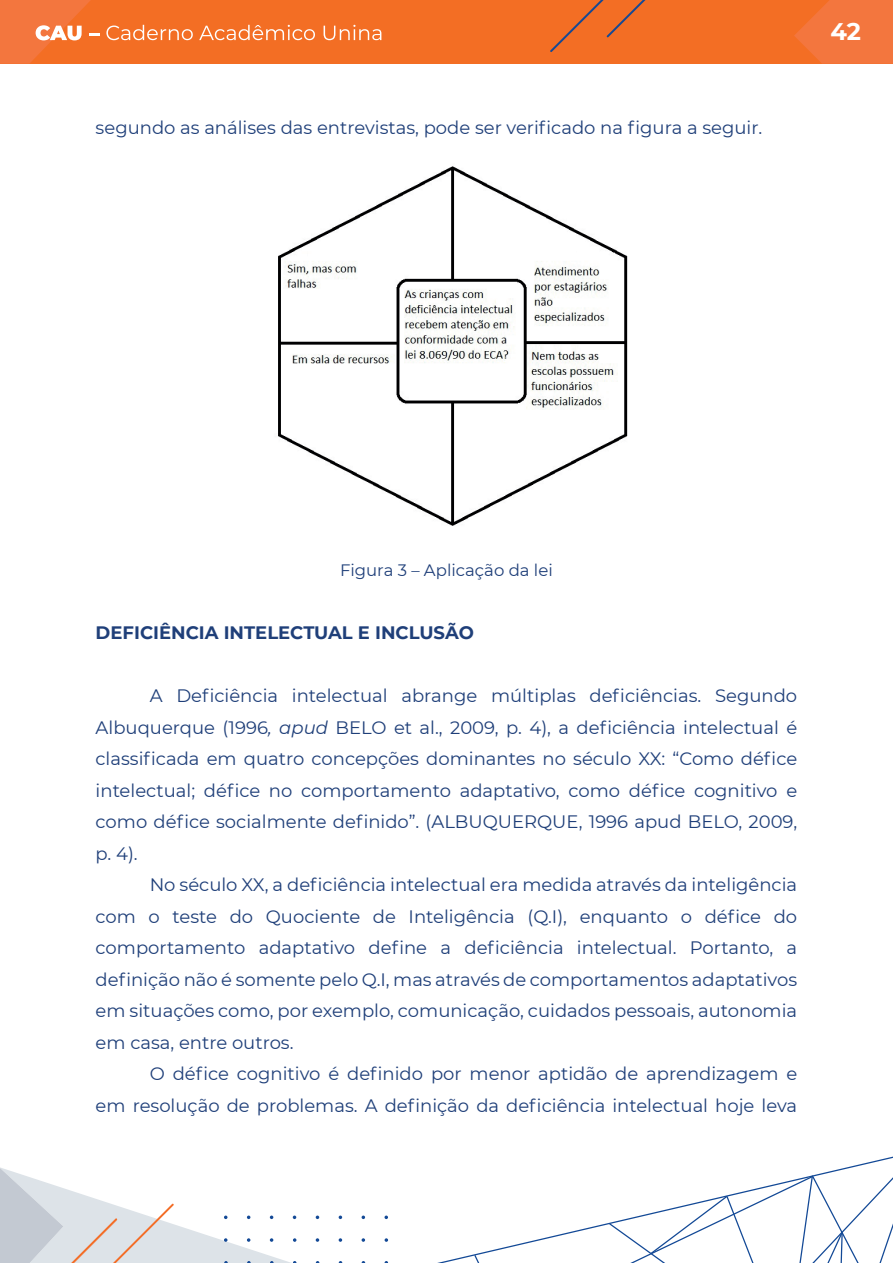
<style>
.page{position:relative;width:893px;height:1263px;background:#fff}
.page>*{position:absolute;margin:0;border:0;box-sizing:border-box;transform-origin:0 0}
.t1{font:700 24px "Montserrat";color:#fff}
.t2{font:18px/31.5px "Montserrat";color:#1f3f79;text-align:justify}
.t3{font:700 18px "Montserrat";color:#1f3f79}
.t4{font:16.5px "Montserrat";color:#1f3f79}
.s1{font-style:italic}
</style>
<div class="page">
<div style="left:0;top:0;width:893px;height:64px;background:#f36e24"></div>
<svg style="left:794px;top:0;width:99px;height:64px"></svg>
<svg style="left:0;top:0;width:99px;height:64px"></svg>
<svg style="left:106px;top:25px;width:87px;height:15px"></svg>
<svg style="left:199px;top:25px;width:116px;height:15px"></svg>
<svg style="left:324px;top:25px;width:57px;height:15px"></svg>
<svg style="left:550px;top:0;width:96px;height:52px"></svg>
<svg style="left:437px;top:1156px;width:456px;height:107px"></svg>
<svg style="left:474px;top:1255px;width:5px;height:8px"></svg>
<svg style="left:609px;top:1175px;width:284px;height:88px"></svg>
<svg style="left:316px;top:1215px;width:3px;height:4px"></svg>
<svg style="left:339px;top:1215px;width:3px;height:4px"></svg>
<svg style="left:362px;top:1215px;width:3px;height:4px"></svg>
<svg style="left:384px;top:1215px;width:4px;height:4px"></svg>
<svg style="left:316px;top:1238px;width:3px;height:4px"></svg>
<svg style="left:339px;top:1238px;width:3px;height:4px"></svg>
<svg style="left:362px;top:1238px;width:3px;height:4px"></svg>
<svg style="left:385px;top:1238px;width:3px;height:4px"></svg>
<svg style="left:0;top:1167px;width:296px;height:96px"></svg>
<img style="left:278px;top:166px;width:350px;height:360px">
<p class="t2" style="left:96px;top:111px;width:668px">segundo as análises das entrevistas, pode ser verificado na figura a seguir.</p>
<h1 class="t1" style="left:830px;top:14px;width:32px">42</h1>
<p class="t4" style="left:340px;top:559px;width:214px">Figura 3 – Aplicação da lei</p>
<p class="t3" style="left:96px;top:620px;width:380px">DEFICIÊNCIA INTELECTUAL E INCLUSÃO</p>
<p class="t2" style="left:96px;top:679px;width:703px;text-indent:54px">A Deficiência intelectual abrange múltiplas deficiências. Segundo Albuquerque (1996<span class="s1">, apud</span> BELO et al., 2009, p. 4), a deficiência intelectual é classificada em quatro concepções dominantes no século XX: “Como défice intelectual; défice no comportamento adaptativo, como défice cognitivo e como défice socialmente definido”. (ALBUQUERQUE, 1996 apud BELO, 2009, p. 4).</p>
<p class="t2" style="left:96px;top:868px;width:703px;text-indent:54px">No século XX, a deficiência intelectual era medida através da inteligência com o teste do Quociente de Inteligência (Q.I), enquanto o défice do comportamento adaptativo define a deficiência intelectual. Portanto, a definição não é somente pelo Q.I, mas através de comportamentos adaptativos em situações como, por exemplo, comunicação, cuidados pessoais, autonomia em casa, entre outros.</p>
<p class="t2" style="left:96px;top:1057px;width:703px;text-align:right">O défice cognitivo é definido por menor aptidão de aprendizagem e<br>em resolução de problemas. A definição da deficiência intelectual hoje leva</p>
</div>
